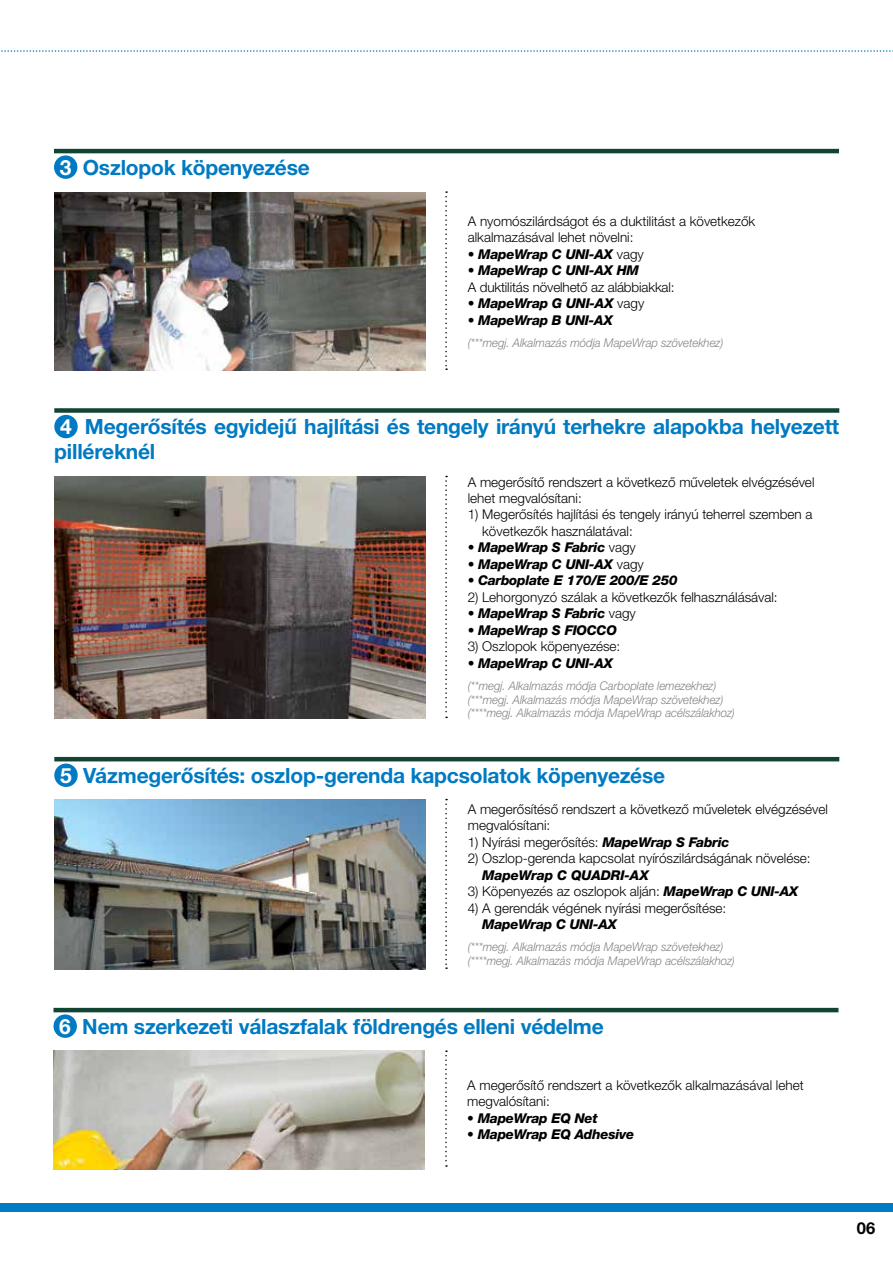
<style>
.page{position:relative;width:893px;height:1263px;background:#fff}
.page>*{position:absolute;margin:0;border:0;box-sizing:border-box;transform-origin:0 0}
.t1{font:700 21px/25.5px "Helvetica Neue LTW1 G";letter-spacing:-.01em;color:#007ac2}
.t2{font:700 16.5px "Helvetica Neue LTW1 G";color:#000}
.t3{font:300 13.5px/16.5px "Helvetica Neue LTW1 G";color:#000}
.t4{font:italic 800 13.5px "Helvetica Neue LTW1 G";letter-spacing:-.02em;color:#000}
.t5{font:italic 300 12px/13.5px "Helvetica Neue LTW1 G";color:#808285;scale:.95 1}
.s1{color:#fff}
.s2{font-weight:300;font-style:normal}
.s3{font-weight:800;font-style:italic}
</style>
<div class="page">
<hr style="left:54px;top:149px;width:785px;height:4px;background:#114432">
<div style="left:54px;top:155px;width:23px;height:24px;background:#007ac2;border-radius:50%"></div>
<svg style="left:1px;top:50px;width:892px;height:2px"></svg>
<div style="left:0;top:1204px;width:893px;height:8px;background:#007ac2"></div>
<svg style="left:445px;top:191px;width:2px;height:179px"></svg>
<svg style="left:445px;top:476px;width:2px;height:242px"></svg>
<svg style="left:445px;top:799px;width:2px;height:170px"></svg>
<svg style="left:445px;top:1050px;width:2px;height:117px"></svg>
<img style="left:54px;top:192px;width:371px;height:179px">
<img style="left:54px;top:476px;width:371px;height:243px">
<img style="left:54px;top:799px;width:371px;height:171px">
<div style="left:54px;top:408px;width:785px;height:5px;background:#114432"></div>
<div style="left:54px;top:415px;width:24px;height:23px;background:#007ac2;border-radius:50%"></div>
<hr style="left:54px;top:757px;width:785px;height:4px;background:#114432">
<div style="left:54px;top:763px;width:24px;height:24px;background:#007ac2;border-radius:50%"></div>
<hr style="left:54px;top:1008px;width:784px;height:4px;background:#114432">
<div style="left:54px;top:1014px;width:23px;height:24px;background:#007ac2;border-radius:50%"></div>
<img style="left:54px;top:1050px;width:371px;height:119px">
<h1 class="t1" style="left:60px;top:154px;width:252px"><span class="s1">3</span> Oszlopok köpenyezése</h1>
<p class="t3" style="left:468px;top:213px;width:289px">A nyomószilárdságot és a duktilitást a következők alkalmazásával lehet növelni:</p>
<p class="t4" style="left:468px;top:246px;width:178px">• MapeWrap C UNI-AX <span class="s2">vagy</span></p>
<p class="t4" style="left:468px;top:262px;width:173px">• MapeWrap C UNI-AX HM</p>
<p class="t3" style="left:468px;top:279px;width:208px">A duktilitás növelhető az alábbiakkal:</p>
<p class="t4" style="left:468px;top:295px;width:178px">• MapeWrap G UNI-AX <span class="s2">vagy</span></p>
<p class="t4" style="left:468px;top:312px;width:147px">• MapeWrap B UNI-AX</p>
<p class="t5" style="left:468px;top:336px;width:271px">(***megj. Alkalmazás módja MapeWrap szövetekhez)</p>
<h1 class="t1" style="left:54px;top:414px;width:786px"><span class="s1">4</span> Megerősítés egyidejű hajlítási és tengely irányú terhekre alapokba helyezett pilléreknél</h1>
<p class="t3" style="left:468px;top:473px;width:348px">A megerősítő rendszert a következő műveletek elvégzésével lehet megvalósítani:</p>
<p class="t3" style="left:482px;top:506px;width:332px;text-indent:-15px">1) Megerősítés hajlítási és tengely irányú teherrel szemben a következők használatával:</p>
<p class="t4" style="left:468px;top:540px;width:170px">• MapeWrap S Fabric <span class="s2">vagy</span></p>
<p class="t4" style="left:468px;top:556px;width:178px">• MapeWrap C UNI-AX <span class="s2">vagy</span></p>
<p class="t4" style="left:468px;top:573px;width:211px">• Carboplate E 170/E 200/E 250</p>
<p class="t3" style="left:468px;top:589px;width:311px">2) Lehorgonyzó szálak a következők felhasználásával:</p>
<p class="t4" style="left:468px;top:606px;width:170px">• MapeWrap S Fabric <span class="s2">vagy</span></p>
<p class="t4" style="left:468px;top:622px;width:151px">• MapeWrap S FIOCCO</p>
<p class="t3" style="left:468px;top:638px;width:154px">3) Oszlopok köpenyezése:</p>
<p class="t4" style="left:468px;top:655px;width:147px">• MapeWrap C UNI-AX</p>
<p class="t5" style="left:468px;top:679px;width:283px">(**megj. Alkalmazás módja Carboplate lemezekhez) (***megj. Alkalmazás módja MapeWrap szövetekhez) (****megj. Alkalmazás módja MapeWrap acélszálakhoz)</p>
<h1 class="t1" style="left:60px;top:762px;width:607px"><span class="s1">5</span> Vázmegerősítés: oszlop-gerenda kapcsolatok köpenyezése</h1>
<p class="t3" style="left:468px;top:801px;width:362px">A megerősítéső rendszert a következő műveletek elvégzésével megvalósítani:</p>
<p class="t3" style="left:468px;top:834px;width:263px">1) Nyírási megerősítés: <span class="s3">MapeWrap S Fabric</span></p>
<p class="t3" style="left:468px;top:850px;width:344px">2) Oszlop-gerenda kapcsolat nyírószilárdságának növelése:</p>
<p class="t4" style="left:482px;top:867px;width:168px">MapeWrap C QUADRI-AX</p>
<p class="t3" style="left:468px;top:883px;width:332px">3) Köpenyezés az oszlopok alján: <span class="s3">MapeWrap C UNI-AX</span></p>
<p class="t3" style="left:468px;top:900px;width:260px">4) A gerendák végének nyírási megerősítése:</p>
<p class="t4" style="left:482px;top:916px;width:136px">MapeWrap C UNI-AX</p>
<p class="t5" style="left:468px;top:940px;width:283px">(***megj. Alkalmazás módja MapeWrap szövetekhez) (****megj. Alkalmazás módja MapeWrap acélszálakhoz)</p>
<h1 class="t1" style="left:59px;top:1013px;width:546px"><span class="s1">6</span> Nem szerkezeti válaszfalak földrengés elleni védelme</h1>
<p class="t3" style="left:467px;top:1077px;width:338px">A megerősítő rendszert a következők alkalmazásával lehet megvalósítani:</p>
<p class="t4" style="left:467px;top:1110px;width:132px">• MapeWrap EQ Net</p>
<p class="t4" style="left:467px;top:1126px;width:169px">• MapeWrap EQ Adhesive</p>
<p class="t2" style="left:857px;top:1218px;width:20px">06</p>
</div>
